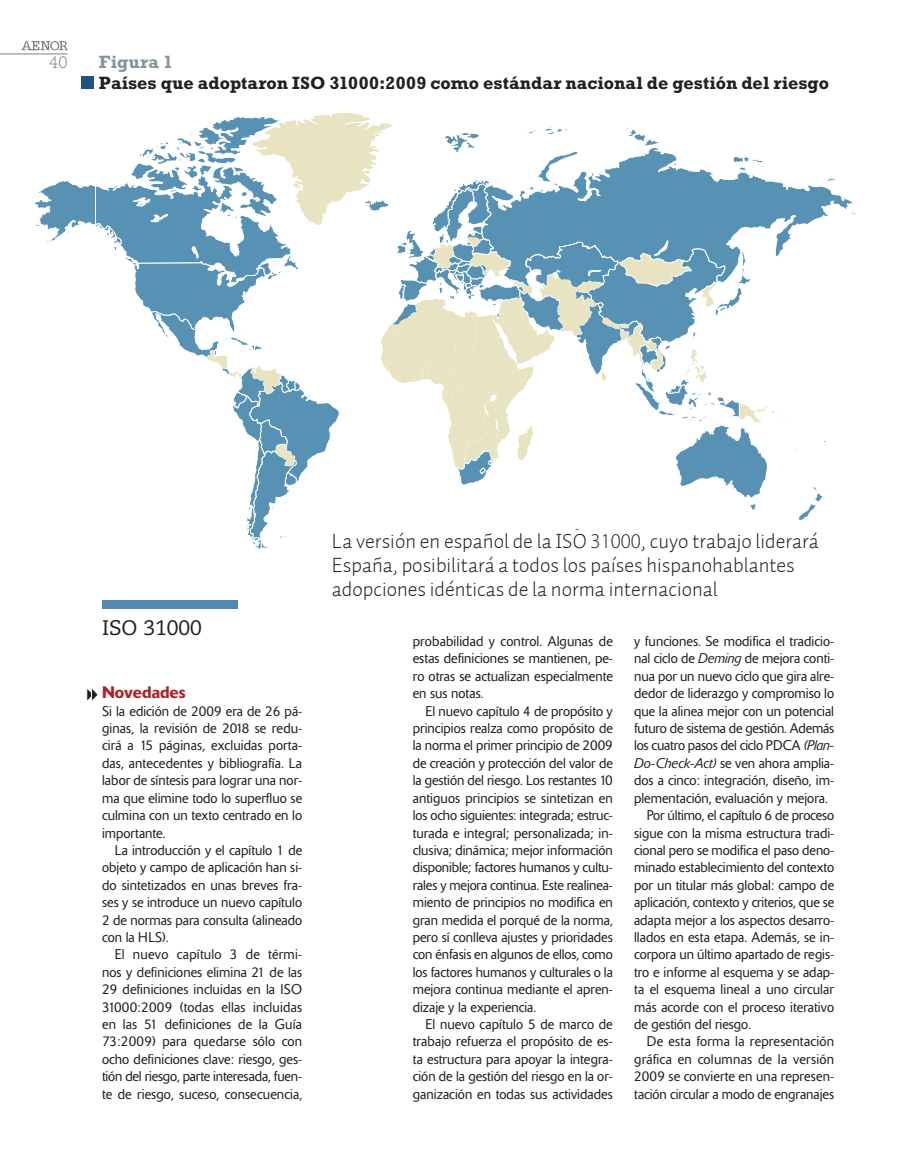
<style>
.page{position:relative;width:915px;height:1170px;background:#fff}
.page>*{position:absolute;margin:0;border:0;box-sizing:border-box;transform-origin:0 0}
._05_SUMARIO_TEMAS{font:300 21px/24px "Auto 1";color:#231f20}
.t1{font:21px "Caecilia LT Std";color:#231f20}
.TIT_GRAFICAS{font:700 18px "Rockwell Std";color:#231f20}
.TIT_GRAFICAS-2{font:700 18px "Rockwell Std";letter-spacing:.015em;color:#85959d}
._04_LADILLO{font:500 16.5px "Delta";color:#ae2226}
.t2{font:300 16.5px "Caecilia LT Std";color:#808285}
._04_TEXTO_CORRIDO{font:300 13.95px/17.4px "Delta";color:#231f20;text-align:justify}
.s1{font-family:"Myriad Pro"}
.s2{font-style:italic}
</style>
<div class="page">
<hr style="left:0;top:54px;width:68px;height:1px;background:#808285">
<svg style="left:22px;top:41px;width:46px;height:10px"></svg>
<svg style="left:86px;top:689px;width:12px;height:12px"></svg>
<svg style="left:35px;top:113px;width:800px;height:436px"></svg>
<div style="left:81px;top:76px;width:12px;height:13px;background:#20527f"></div>
<div style="left:102px;top:600px;width:135px;height:8px;background:#5388b0"></div>
<p class="t2" style="left:49px;top:53px;width:20px">40</p>
<p class="TIT_GRAFICAS-2" style="left:99px;top:51px;width:76px">Figura 1</p>
<p class="TIT_GRAFICAS" style="left:99px;top:72px;width:731px">Países que adoptaron ISO 31000:2009 como estándar nacional de gestión del riesgo</p>
<p class="t1" style="left:102px;top:615px;width:101px">ISO 31000</p>
<p class="_04_LADILLO" style="left:102px;top:682px;width:85px">Novedades</p>
<p class="_04_TEXTO_CORRIDO" style="left:102px;top:702px;width:201px">Si la edición de 2009 era de 26 pá&shy;ginas, la revisión de 2018 se redu&shy;cirá a 15 páginas, excluidas porta&shy;das, antecedentes y bibliografía. La labor de síntesis para lograr una nor&shy;ma que elimine todo lo superfluo se culmina con un texto centrado en lo importante.</p>
<p class="_04_TEXTO_CORRIDO" style="left:102px;top:841px;width:201px;text-indent:13px">La introducción y el capítulo 1 de objeto y campo de aplicación han si&shy;do sintetizados en unas breves fra&shy;ses y se introduce un nuevo capítulo 2 de normas para consulta (alineado con la HLS).</p>
<p class="_04_TEXTO_CORRIDO" style="left:102px;top:945px;width:201px;text-indent:13px">El nuevo capítulo 3 de térmi&shy;nos y definiciones elimina 21 de las 29 definiciones incluidas en la ISO 31000:2009 (todas ellas incluidas en las 51 definiciones de la Guía 73:2009) para quedarse sólo con ocho definiciones clave: riesgo, ges&shy;tión del riesgo, parte interesada, fuen&shy;te de riesgo, suceso, consecuencia,</p>
<p class="_05_SUMARIO_TEMAS" style="left:332px;top:529px;width:488px">La versión en español de la ISO <span class="s1">31000</span>, cuyo trabajo liderará<br>España, posibilitará a todos los países hispanohablantes adopciones idénticas de la norma internacional</p>
<p class="_04_TEXTO_CORRIDO" style="left:412px;top:632px;width:201px">probabilidad y control. Algunas de estas definiciones se mantienen, pe&shy;ro otras se actualizan especialmente en sus notas.</p>
<p class="_04_TEXTO_CORRIDO" style="left:412px;top:702px;width:201px;text-indent:13px">El nuevo capítulo 4 de propósito y principios realza como propósito de la norma el primer principio de 2009 de creación y protección del valor de la gestión del riesgo. Los restantes 10 antiguos principios se sintetizan en los ocho siguientes: integrada; estruc&shy;turada e integral; personalizada; in&shy;clusiva; dinámica; mejor información disponible; factores humanos y cultu&shy;rales y mejora continua. Este realinea&shy;miento de principios no modifica en gran medida el porqué de la norma, pero sí conlleva ajustes y prioridades con énfasis en algunos de ellos, como los factores humanos y culturales o la mejora continua mediante el apren&shy;dizaje y la experiencia.</p>
<p class="_04_TEXTO_CORRIDO" style="left:412px;top:1015px;width:201px;text-indent:13px">El nuevo capítulo 5 de marco de trabajo refuerza el propósito de es&shy;ta estructura para apoyar la integra&shy;ción de la gestión del riesgo en la or&shy;ganización en todas sus actividades</p>
<p class="_04_TEXTO_CORRIDO" style="left:634px;top:632px;width:201px">y funciones. Se modifica el tradicio&shy;nal ciclo de <span class="s2">Deming</span> de mejora conti&shy;nua por un nuevo ciclo que gira alre&shy;dedor de liderazgo y compromiso lo que la alinea mejor con un potencial futuro de sistema de gestión. Además los cuatro pasos del ciclo PDCA <span class="s2">(Plan-Do-Check-Act)</span> se ven ahora amplia&shy;dos a cinco: integración, diseño, im&shy;plementación, evaluación y mejora.</p>
<p class="_04_TEXTO_CORRIDO" style="left:634px;top:806px;width:201px;text-indent:13px">Por último, el capítulo 6 de proceso sigue con la misma estructura tradi&shy;cional pero se modifica el paso deno&shy;minado establecimiento del contexto por un titular más global: campo de aplicación, contexto y criterios, que se adapta mejor a los aspectos desarro&shy;llados en esta etapa. Además, se in&shy;corpora un último apartado de regis&shy;tro e informe al esquema y se adap&shy;ta el esquema lineal a uno circular más acorde con el proceso iterativo de gestión del riesgo.</p>
<p class="_04_TEXTO_CORRIDO" style="left:634px;top:1032px;width:201px;text-indent:13px">De esta forma la representación gráfica en columnas de la versión 2009 se convierte en una represen&shy;tación circular a modo de engranajes</p>
</div>
